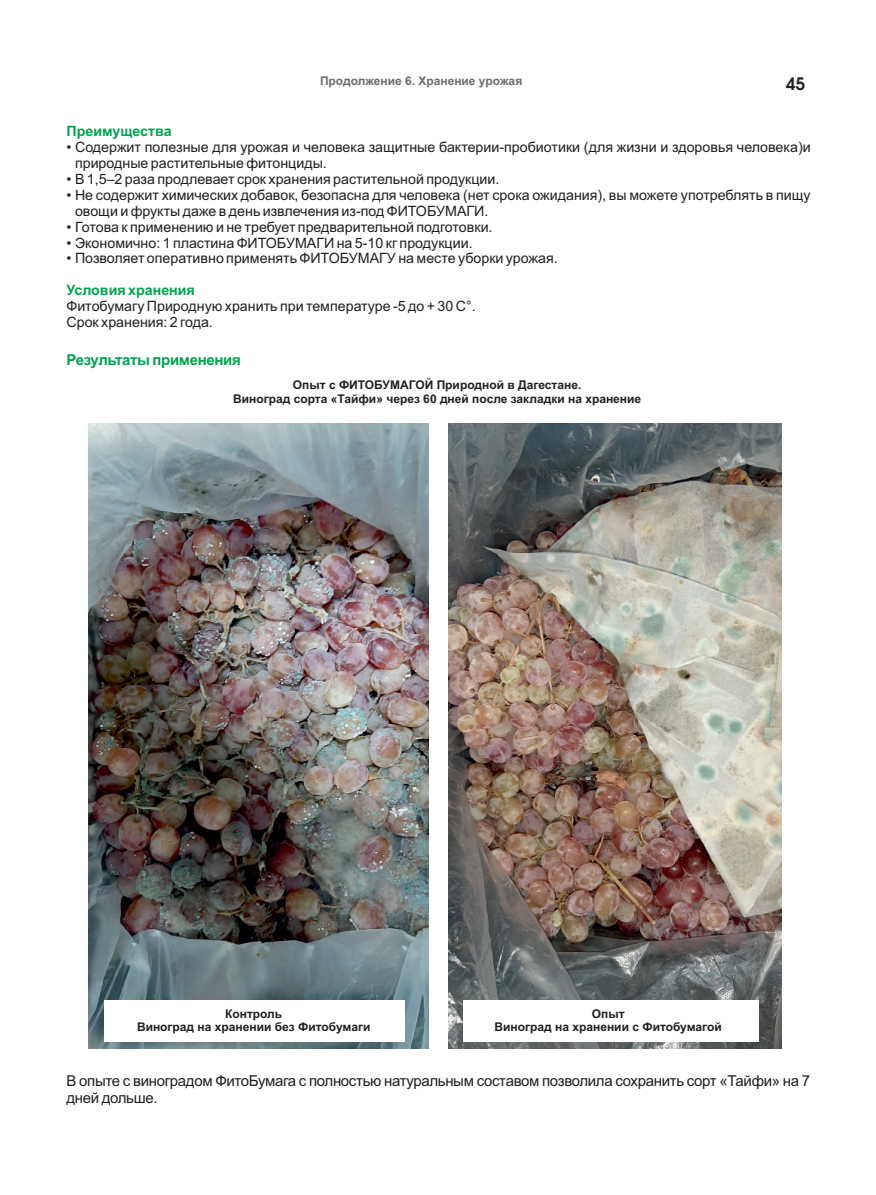
<style>
.page{position:relative;width:876px;height:1195px;background:#fff}
.page>*{position:absolute;margin:0;border:0;box-sizing:border-box;transform-origin:0 0}
.t1{font:700 18px "Avanti";color:#231f20}
.t2{font:15px/16.8px "Arial";letter-spacing:-.02em;color:#231f20}
.t3{font:700 15px "Arial";letter-spacing:-.02em;color:#00a54f}
.t4{font:14.25px/15.9px "Arial";color:#231f20}
.t5{font:700 14.25px "Arial";color:#00a54f}
.t6{font:700 12px/13.4px "Arial";color:#231f20;text-align:center}
.t7{font:700 12px "Arial";color:#6c6d70}
</style>
<div class="page">
<img style="left:449px;top:424px;width:332px;height:624px">
<img style="left:88px;top:423px;width:340px;height:625px">
<div style="left:105px;top:1000px;width:300px;height:42px;background:#fff"></div>
<div style="left:463px;top:1000px;width:296px;height:42px;background:#fff"></div>
<p class="t7" style="left:320px;top:76px;width:204px">Продолжение 6. Хранение урожая</p>
<p class="t1" style="left:786px;top:74px;width:21px">45</p>
<p class="t5" style="left:67px;top:126px;width:107px">Преимущества</p>
<p class="t4" style="left:75px;top:140px;width:737px;text-indent:-8px">• Содержит полезные для урожая и человека защитные бактерии-пробиотики (для жизни и здоровья человека)и природные растительные фитонциды.</p>
<p class="t4" style="left:67px;top:172px;width:434px">• В 1,5–2 раза продлевает срок хранения растительной продукции.</p>
<p class="t4" style="left:75px;top:188px;width:737px;text-indent:-8px">• Не содержит химических добавок, безопасна для человека (нет срока ожидания), вы можете употреблять в пищу овощи и фрукты даже в день извлечения из-под ФИТОБУМАГИ.</p>
<p class="t4" style="left:67px;top:220px;width:428px">• Готова к применению и не требует предварительной подготовки.</p>
<p class="t4" style="left:67px;top:236px;width:408px">• Экономично: 1 пластина ФИТОБУМАГИ на 5-10 кг продукции.</p>
<p class="t4" style="left:67px;top:252px;width:493px">• Позволяет оперативно применять ФИТОБУМАГУ на месте уборки урожая.</p>
<p class="t5" style="left:67px;top:285px;width:130px">Условия хранения</p>
<p class="t4" style="left:67px;top:300px;width:411px">Фитобумагу Природную хранить при температуре -5 до + 30 С°.<br>Срок хранения: 2 года.</p>
<p class="t3" style="left:67px;top:354px;width:176px">Результаты применения</p>
<p class="t6" style="left:233px;top:379px;width:410px">Опыт с ФИТОБУМАГОЙ Природной в Дагестане.<br>Виноград сорта «Тайфи» через 60 дней после закладки на хранение</p>
<p class="t6" style="left:137px;top:1008px;width:235px">Контроль<br>Виноград на хранении без Фитобумаги</p>
<p class="t6" style="left:495px;top:1008px;width:229px">Опыт<br>Виноград на хранении с Фитобумагой</p>
<p class="t2" style="left:67px;top:1073px;width:745px">В опыте с виноградом ФитоБумага с полностью натуральным составом позволила сохранить сорт «Тайфи» на 7 дней дольше.</p>
</div>
